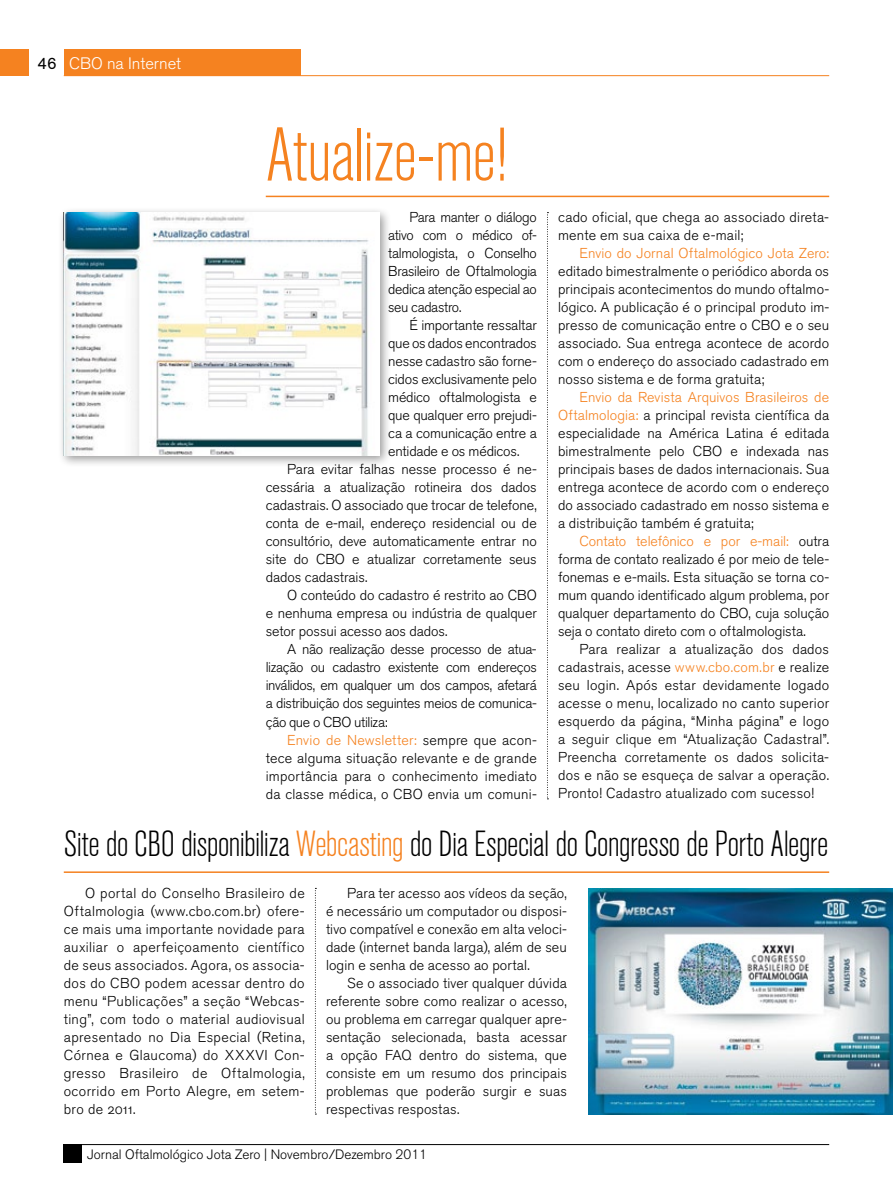
<style>
.page{position:relative;width:893px;height:1191px;background:#fff}
.page>*{position:absolute;margin:0;border:0;box-sizing:border-box;transform-origin:0 0}
.t1{font:300 condensed 75px "Akzidenz Grotesk BQ";letter-spacing:-.015em;color:#f58220}
.t2{font:300 condensed 36px "Akzidenz Grotesk BQ";letter-spacing:-.015em;color:#000}
.t3{font:300 16.5px "Akzidenz Grotesk BQ";color:#fff}
.t4{font:14.25px/18px "Akzidenz Grotesk BQ Light Os F";letter-spacing:-.005em;color:#000;text-align:justify}
.t5{font:14.25px "Akzidenz Grotesk BQ Light Os F";letter-spacing:-.025em;color:#000}
.t6{font:14.25px/18px "Akzidenz Grotesk BQ Light Os F";letter-spacing:.015em;color:#000}
.t7{font:14.25px "Akzidenz Grotesk BQ Light Os F";letter-spacing:.01em;color:#f58220}
.t8{font:300 13.5px "Akzidenz Grotesk BQ";color:#000}
.s1{font-weight:500;color:#000}
.s2{color:#000}
.s3{color:#f58220}
</style>
<div class="page">
<div style="left:0;top:50px;width:300px;height:26px;background:#f58220"></div>
<div style="left:29px;top:50px;width:35px;height:26px;background:#fff"></div>
<hr style="left:64px;top:75px;width:765px;height:1px;background:#f58220">
<hr style="left:64px;top:1144px;width:765px;height:1px;background:#000">
<div style="left:64px;top:1144px;width:18px;height:18px;background:#000"></div>
<hr style="left:266px;top:196px;width:563px;height:1px;background:#f58220">
<hr style="left:64px;top:871px;width:765px;height:2px;background:#f58220">
<svg style="left:547px;top:212px;width:1px;height:587px"></svg>
<svg style="left:315px;top:888px;width:1px;height:226px"></svg>
<img style="left:588px;top:888px;width:305px;height:226px">
<div style="left:58px;top:206px;width:334px;height:262px;background:#000;opacity:.4"></div>
<img style="left:64px;top:212px;width:316px;height:243px">
<p class="t3" style="left:38px;top:54px;width:145px"><span class="s1">46</span> CBO na Internet</p>
<h1 class="t1" style="left:266px;top:115px;width:243px">Atualize-me!</h1>
<p class="t4" style="left:388px;top:209px;width:150px;text-indent:21px">Para manter o diálogo ativo com o médico of&shy;talmologista, o Conselho Brasileiro de Oftalmologia dedica atenção especial ao seu cadastro.</p>
<p class="t4" style="left:409px;top:317px;width:129px">É importante ressaltar</p>
<p class="t4" style="left:388px;top:335px;width:150px">que os dados encontrados</p>
<p class="t4" style="left:388px;top:353px;width:150px">nesse cadastro são forne-</p>
<p class="t4" style="left:388px;top:371px;width:150px">cidos exclusivamente pelo</p>
<p class="t4" style="left:388px;top:389px;width:150px">médico oftalmologista e</p>
<p class="t4" style="left:388px;top:407px;width:150px">que qualquer erro prejudi-</p>
<p class="t4" style="left:388px;top:425px;width:150px">ca a comunicação entre a</p>
<p class="t4" style="left:388px;top:443px;width:133px">entidade e os médicos.</p>
<p class="t4" style="left:287px;top:461px;width:251px">Para evitar falhas nesse processo é ne-</p>
<p class="t4" style="left:266px;top:479px;width:273px">cessária a atualização rotineira dos dados</p>
<p class="t4" style="left:266px;top:497px;width:273px">cadastrais. O associado que trocar de telefone,</p>
<p class="t4" style="left:266px;top:515px;width:272px">conta de e-mail, endereço residencial ou de</p>
<p class="t4" style="left:266px;top:533px;width:273px">consultório, deve automaticamente entrar no</p>
<p class="t4" style="left:266px;top:551px;width:273px">site do CBO e atualizar corretamente seus</p>
<p class="t4" style="left:266px;top:569px;width:103px">dados cadastrais.</p>
<p class="t4" style="left:287px;top:587px;width:251px">O conteúdo do cadastro é restrito ao CBO</p>
<p class="t4" style="left:266px;top:605px;width:273px">e nenhuma empresa ou indústria de qualquer</p>
<p class="t4" style="left:266px;top:623px;width:183px">setor possui acesso aos dados.</p>
<p class="t5" style="left:287px;top:641px;width:251px">A não realização desse processo de atua-</p>
<p class="t5" style="left:266px;top:659px;width:273px">lização ou cadastro existente com endereços</p>
<p class="t5" style="left:266px;top:677px;width:272px">inválidos, em qualquer um dos campos, afetará</p>
<p class="t5" style="left:266px;top:695px;width:273px">a distribuição dos seguintes meios de comunica-</p>
<p class="t5" style="left:266px;top:713px;width:123px">ção que o CBO utiliza:</p>
<p class="t7" style="left:287px;top:731px;width:251px">Envio de Newsletter: <span class="s2">sempre que acon-</span></p>
<p class="t6" style="left:266px;top:749px;width:272px">tece alguma situação relevante e de grande</p>
<p class="t6" style="left:266px;top:767px;width:273px">importância para o conhecimento imediato</p>
<p class="t6" style="left:266px;top:785px;width:273px">da classe médica, o CBO envia um comuni-</p>
<p class="t6" style="left:558px;top:209px;width:273px">cado oficial, que chega ao associado direta&shy;mente em sua caixa de e-mail;</p>
<p class="t7" style="left:579px;top:245px;width:251px">Envio do Jornal Oftalmológico Jota Zero:</p>
<p class="t4" style="left:558px;top:263px;width:273px">editado bimestralmente o periódico aborda os principais acontecimentos do mundo oftalmo&shy;lógico. A publicação é o principal produto im&shy;presso de comunicação entre o CBO e o seu associado. Sua entrega acontece de acordo com o endereço do associado cadastrado em nosso sistema e de forma gratuita;</p>
<p class="t4" style="left:558px;top:389px;width:273px;text-indent:21px"><span class="s3">Envio da Revista Arquivos Brasileiros de Oftalmologia:</span> a principal revista científica da especialidade na América Latina é editada bimestralmente pelo CBO e indexada nas principais bases de dados internacionais. Sua entrega acontece de acordo com o endereço do associado cadastrado em nosso sistema e a distribuição também é gratuita;</p>
<p class="t4" style="left:558px;top:533px;width:273px;text-indent:21px"><span class="s3">Contato telefônico e por e-mail:</span> outra forma de contato realizado é por meio de tele&shy;fonemas e e-mails. Esta situação se torna co&shy;mum quando identificado algum problema, por qualquer departamento do CBO, cuja solução seja o contato direto com o oftalmologista.</p>
<p class="t4" style="left:558px;top:641px;width:273px;text-indent:21px">Para realizar a atualização dos dados cadastrais, acesse <span class="s3">www.cbo.com.br</span> e realize seu login. Após estar devidamente logado acesse o menu, localizado no canto superior esquerdo da página, “Minha página” e logo a seguir clique em “Atualização Cadastral”.<br>Preencha corretamente os dados solicita&shy;dos e não se esqueça de salvar a operação.<br>Pronto! Cadastro atualizado com sucesso!</p>
<h2 class="t2" style="left:64px;top:824px;width:766px">Site do CBO disponibiliza <span class="s3">Webcasting</span> do Dia Especial do Congresso de Porto Alegre</h2>
<p class="t4" style="left:64px;top:884px;width:242px;text-indent:21px">O portal do Conselho Brasileiro de Oftalmologia (www.cbo.com.br) ofere&shy;ce mais uma importante novidade para auxiliar o aperfeiçoamento científico de seus associados. Agora, os associa&shy;dos do CBO podem acessar dentro do menu “Publicações” a seção “Webcas&shy;ting”, com todo o material audiovisual apresentado no Dia Especial (Retina, Córnea e Glaucoma) do XXXVI Con&shy;gresso Brasileiro de Oftalmologia, ocorrido em Porto Alegre, em setem&shy;bro de 2011.</p>
<p class="t4" style="left:326px;top:884px;width:242px;text-indent:21px">Para ter acesso aos vídeos da seção, é necessário um computador ou disposi&shy;tivo compatível e conexão em alta veloci&shy;dade (internet banda larga), além de seu login e senha de acesso ao portal.</p>
<p class="t4" style="left:326px;top:974px;width:242px;text-indent:21px">Se o associado tiver qualquer dúvida referente sobre como realizar o acesso, ou problema em carregar qualquer apre&shy;sentação selecionada, basta acessar a opção FAQ dentro do sistema, que consiste em um resumo dos principais problemas que poderão surgir e suas respectivas respostas.</p>
<p class="t8" style="left:87px;top:1147px;width:341px">Jornal Oftalmológico Jota Zero | Novembro/Dezembro 2011</p>
</div>
